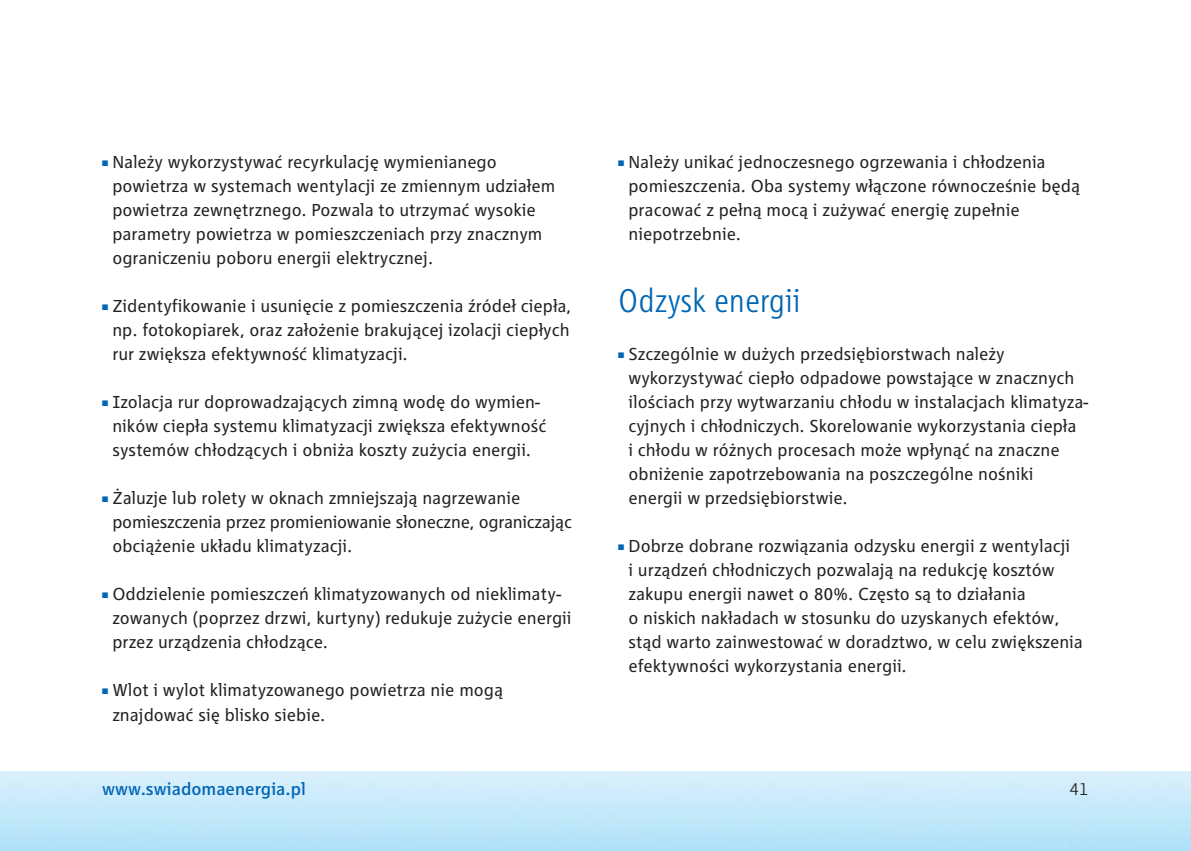
<style>
.page{position:relative;width:1191px;height:851px;background:#fff}
.page>*{position:absolute;margin:0;border:0;box-sizing:border-box;transform-origin:0 0}
.t1{font:34px "RWE Corp CEOP Light Condens";letter-spacing:-.005em;color:#0066b3}
.t2{font:18px/24px "RWE Corp CEOP";color:#231f20}
.t3{font:500 18px "RWE Corp CEOP";color:#0066b3}
.t4{font:300 18px "RWE Corp CEOP";color:#231f20}
.s1{color:#0066b3}
</style>
<div class="page">
<p class="t2" style="left:112px;top:151px;width:444px;text-indent:-10px"><span class="s1">■</span> Należy wykorzystywać recyrkulację wymienianego powietrza w systemach wentylacji ze zmiennym udziałem powietrza zewnętrznego. Pozwala to utrzymać wysokie parametry powietrza w pomieszczeniach przy znacznym ograniczeniu poboru energii elektrycznej.</p>
<p class="t2" style="left:112px;top:295px;width:460px;text-align:justify;text-indent:-10px"><span class="s1">■</span> Zidentyfikowanie i usunięcie z pomieszczenia źródeł ciepła, np. fotokopiarek, oraz założenie brakującej izolacji ciepłych rur zwiększa efektywność klimatyzacji.</p>
<p class="t2" style="left:102px;top:391px;width:446px;text-align:center"><span class="s1">■</span> Izolacja rur doprowadzających zimną wodę do wymien&shy;ników ciepła systemu klimatyzacji zwiększa efektywność systemów chłodzących i obniża koszty zużycia energii.</p>
<p class="t2" style="left:112px;top:487px;width:461px;text-indent:-10px"><span class="s1">■</span> Żaluzje lub rolety w oknach zmniejszają nagrzewanie pomieszczenia przez promieniowanie słoneczne, ograniczając obciążenie układu klimatyzacji.</p>
<p class="t2" style="left:112px;top:583px;width:461px;text-indent:-10px"><span class="s1">■</span> Oddzielenie pomieszczeń klimatyzowanych od nieklimaty&shy;zowanych (poprzez drzwi, kurtyny) redukuje zużycie energii przez urządzenia chłodzące.</p>
<p class="t2" style="left:112px;top:679px;width:392px;text-indent:-10px"><span class="s1">■</span> Wlot i wylot klimatyzowanego powietrza nie mogą znajdować się blisko siebie.</p>
<p class="t2" style="left:628px;top:151px;width:453px;text-indent:-10px"><span class="s1">■</span> Należy unikać jednoczesnego ogrzewania i chłodzenia pomieszczenia. Oba systemy włączone równocześnie będą pracować z pełną mocą i zużywać energię zupełnie niepotrzebnie.</p>
<h1 class="t1" style="left:618px;top:288px;width:184px">Odzysk energii</h1>
<p class="t2" style="left:628px;top:343px;width:461px;text-indent:-10px"><span class="s1">■</span> Szczególnie w dużych przedsiębiorstwach należy wykorzystywać ciepło odpadowe powstające w znacznych ilościach przy wytwarzaniu chłodu w instalacjach klimatyza&shy;cyjnych i chłodniczych. Skorelowanie wykorzystania ciepła<br>i chłodu w różnych procesach może wpłynąć na znaczne obniżenie zapotrzebowania na poszczególne nośniki energii w przedsiębiorstwie.</p>
<p class="t2" style="left:628px;top:535px;width:456px;text-indent:-10px"><span class="s1">■</span> Dobrze dobrane rozwiązania odzysku energii z wentylacji<br>i urządzeń chłodniczych pozwalają na redukcję kosztów zakupu energii nawet o 80%. Często są to działania<br>o niskich nakładach w stosunku do uzyskanych efektów, stąd warto zainwestować w doradztwo, w celu zwiększenia efektywności wykorzystania energii.</p>
<p class="t3" style="left:102px;top:782px;width:205px">www.swiadomaenergia.pl</p>
<p class="t4" style="left:1069px;top:779px;width:21px">41</p>
</div>
